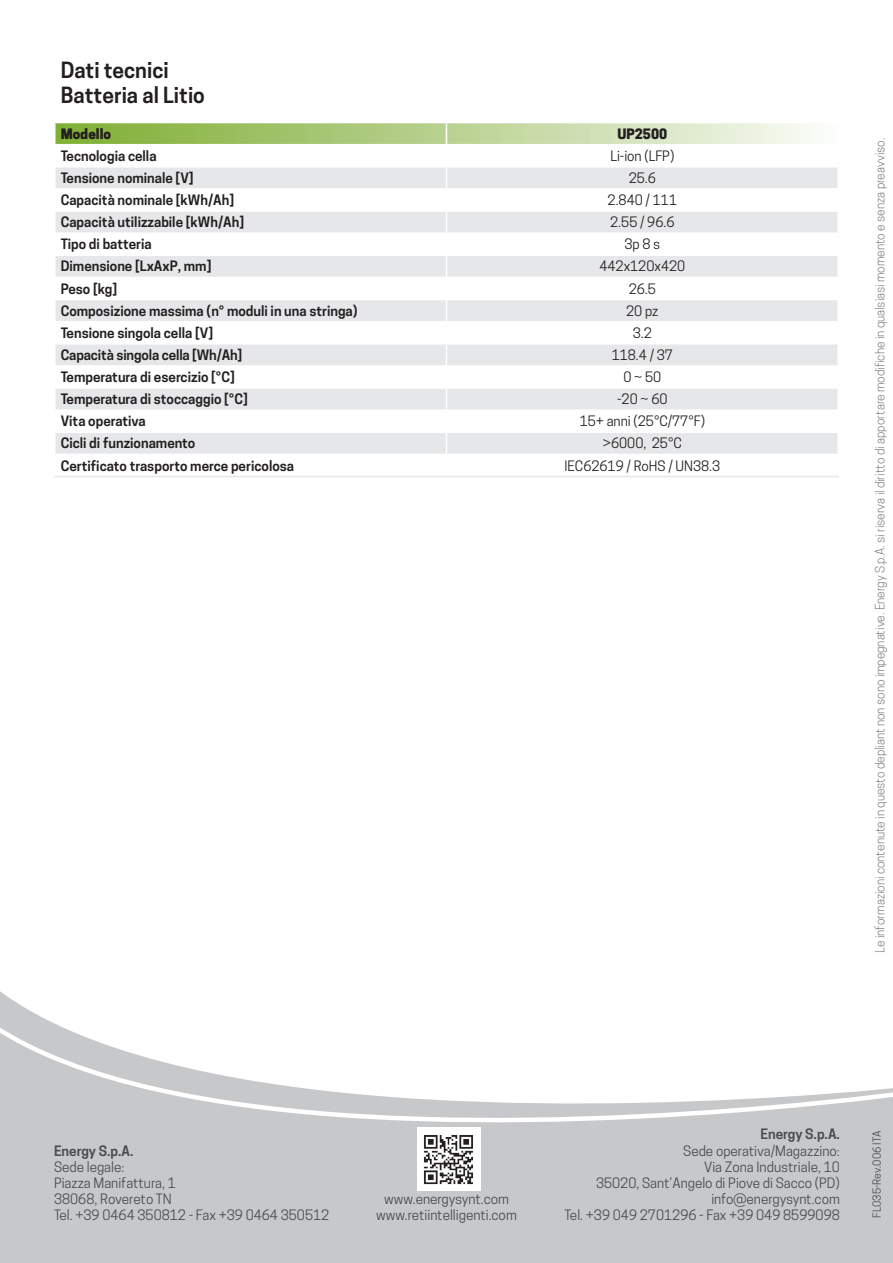
<style>
.page{position:relative;width:893px;height:1263px;background:#fff}
.page>*{position:absolute;margin:0;border:0;box-sizing:border-box;transform-origin:0 0}
.t1{font:600 21px/25.2px "Cooper Hewitt";color:#231f20}
.t2{font:600 13.5px "Cooper Hewitt";color:#231f20}
.t3{font:13.5px/16.2px "Cooper Hewitt";color:#4b4c4d;text-align:center}
.t4{font:13.5px "Cooper Hewitt";color:#231f20}
.t5{font:600 13.5px "Cooper Hewitt";color:#4b4c4d}
.t6{font:800 13.5px "Cooper Hewitt";color:#231f20}
.t7{font:300 12px "Cooper Hewitt";color:#4b4c4d}
.t8{font:10.5px "Cooper Hewitt";color:#4b4c4d}
</style>
<div class="page">
<svg style="left:0;top:991px;width:893px;height:272px"></svg>
<img style="left:417px;top:1127px;width:64px;height:64px">
<svg style="left:55px;top:123px;width:783px;height:331px"></svg>
<hr style="left:54px;top:476px;width:392px;height:1px;background:#e6e7e9">
<hr style="left:446px;top:476px;width:393px;height:1px;background:#e6e7e9">
<h1 class="t1" style="left:61px;top:58px;width:146px">Dati tecnici<br>Batteria al Litio</h1>
<p class="t6" style="left:61px;top:126px;width:52px">Modello</p>
<p class="t6" style="left:617px;top:126px;width:51px">UP2500</p>
<p class="t2" style="left:61px;top:148px;width:97px">Tecnologia cella</p>
<p class="t4" style="left:610px;top:148px;width:65px">Li-ion (LFP)</p>
<p class="t2" style="left:61px;top:170px;width:134px">Tensione nominale [V]</p>
<p class="t4" style="left:629px;top:170px;width:29px">25.6</p>
<p class="t2" style="left:61px;top:192px;width:175px">Capacità nominale [kWh/Ah]</p>
<p class="t4" style="left:608px;top:192px;width:71px">2.840 / 111</p>
<p class="t2" style="left:61px;top:214px;width:185px">Capacità utilizzabile [kWh/Ah]</p>
<p class="t4" style="left:610px;top:214px;width:66px">2.55 / 96.6</p>
<p class="t2" style="left:61px;top:236px;width:93px">Tipo di batteria</p>
<p class="t4" style="left:624px;top:236px;width:37px">3p 8 s</p>
<p class="t2" style="left:61px;top:258px;width:152px">Dimensione [LxAxP, mm]</p>
<p class="t4" style="left:599px;top:258px;width:87px">442x120x420</p>
<p class="t2" style="left:61px;top:281px;width:58px">Peso [kg]</p>
<p class="t4" style="left:629px;top:281px;width:29px">26.5</p>
<p class="t2" style="left:61px;top:303px;width:298px">Composizione massima (n° moduli in una stringa)</p>
<p class="t4" style="left:626px;top:303px;width:34px">20 pz</p>
<p class="t2" style="left:61px;top:325px;width:154px">Tensione singola cella [V]</p>
<p class="t4" style="left:633px;top:325px;width:21px">3.2</p>
<p class="t2" style="left:61px;top:347px;width:183px">Capacità singola cella [Wh/Ah]</p>
<p class="t4" style="left:612px;top:347px;width:63px">118.4 / 37</p>
<p class="t2" style="left:61px;top:369px;width:175px">Temperatura di esercizio [°C]</p>
<p class="t4" style="left:623px;top:369px;width:39px">0 ~ 50</p>
<p class="t2" style="left:61px;top:391px;width:188px">Temperatura di stoccaggio [°C]</p>
<p class="t4" style="left:617px;top:391px;width:52px">-20 ~ 60</p>
<p class="t2" style="left:61px;top:413px;width:87px">Vita operativa</p>
<p class="t4" style="left:580px;top:413px;width:127px">15+ anni (25°C/77°F)</p>
<p class="t2" style="left:61px;top:435px;width:136px">Cicli di funzionamento</p>
<p class="t4" style="left:603px;top:435px;width:80px">&gt;6000, 25°C</p>
<p class="t2" style="left:61px;top:458px;width:235px">Certificato trasporto merce pericolosa</p>
<p class="t4" style="left:564px;top:458px;width:157px">IEC62619 / RoHS / UN38.3</p>
<p class="t7" style="left:873px;top:952px;width:816px;rotate:-90deg">Le informazioni contenute in questo depliant non sono impegnative. Energy S.p.A. si riserva il diritto di apportare modifiche in qualsiasi momento e senza preavviso.</p>
<p class="t5" style="left:54px;top:1142px;width:81px">Energy S.p.A.</p>
<p class="t3" style="left:54px;top:1158px;width:277px;text-align:left">Sede legale:<br>Piazza Manifattura, 1<br>38068, Rovereto TN<br>Tel. +39 0464 350812 - Fax +39 0464 350512</p>
<p class="t3" style="left:376px;top:1191px;width:142px">www.energysynt.com www.retiintelligenti.com</p>
<p class="t5" style="left:760px;top:1126px;width:81px">Energy S.p.A.</p>
<p class="t3" style="left:564px;top:1142px;width:277px;text-align:right">Sede operativa/Magazzino:<br>Via Zona Industriale, 10<br>35020, Sant’Angelo di Piove di Sacco (PD) info@energysynt.com<br>Tel. +39 049 2701296 - Fax +39 049 8599098</p>
<p class="t8" style="left:871px;top:1217px;width:88px;rotate:-90deg">FL035-Rev.006 ITA</p>
</div>
